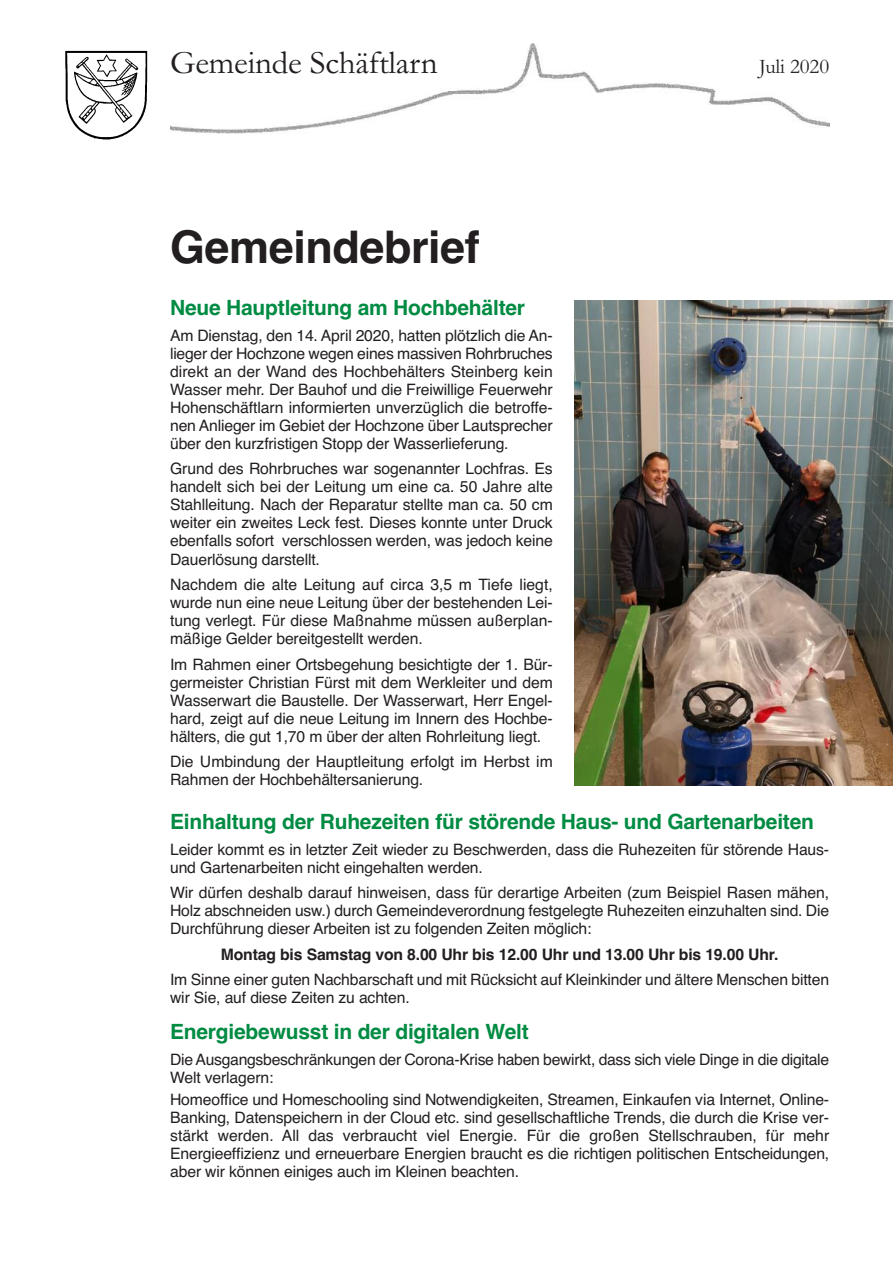
<style>
.page{position:relative;width:893px;height:1263px;background:#fff}
.page>*{position:absolute;margin:0;border:0;box-sizing:border-box;transform-origin:0 0}
.t1{font:700 45px "Helvetica";letter-spacing:-.01em;color:#231f20}
.t2{font:33px "Garamond";letter-spacing:-.005em;color:#231f20}
.t3{font:700 21px "Helvetica";letter-spacing:-.01em;color:#008b43}
.t4{font:21px "Garamond";letter-spacing:-.005em;color:#231f20}
.t5{font:15.75px/18px "Helvetica";letter-spacing:-.01em;color:#231f20;text-align:justify}
.t6{font:700 15.75px "Helvetica";letter-spacing:-.01em;color:#231f20}
</style>
<div class="page">
<img style="left:170px;top:44px;width:659px;height:89px">
<img style="left:65px;top:51px;width:83px;height:88px">
<img style="left:574px;top:300px;width:319px;height:485px">
<h2 class="t2" style="left:170px;top:42px;width:269px">Gemeinde Schäftlarn</h2>
<h3 class="t4" style="left:759px;top:53px;width:72px">Juli 2020</h3>
<h1 class="t1" style="left:170px;top:222px;width:311px">Gemeindebrief</h1>
<h3 class="t3" style="left:170px;top:296px;width:356px">Neue Hauptleitung am Hochbehälter</h3>
<p class="t5" style="left:170px;top:326px;width:384px">Am Dienstag, den 14. April 2020, hatten plötzlich die An&shy;lieger der Hochzone wegen eines massiven Rohrbruches direkt an der Wand des Hochbehälters Steinberg kein Wasser mehr. Der Bauhof und die Freiwillige Feuerwehr Hohenschäftlarn informierten unverzüglich die betroffe&shy;nen Anlieger im Gebiet der Hochzone über Lautsprecher über den kurzfristigen Stopp der Wasserlieferung.</p>
<p class="t5" style="left:170px;top:460px;width:384px">Grund des Rohrbruches war sogenannter Lochfras. Es handelt sich bei der Leitung um eine ca. 50 Jahre alte Stahlleitung. Nach der Reparatur stellte man ca. 50 cm weiter ein zweites Leck fest. Dieses konnte unter Druck ebenfalls sofort verschlossen werden, was jedoch keine Dauerlösung darstellt.</p>
<p class="t5" style="left:170px;top:575px;width:384px">Nachdem die alte Leitung auf circa 3,5 m Tiefe liegt, wurde nun eine neue Leitung über der bestehenden Lei&shy;tung verlegt. Für diese Maßnahme müssen außerplan&shy;mäßige Gelder bereitgestellt werden.</p>
<p class="t5" style="left:170px;top:655px;width:384px">Im Rahmen einer Ortsbegehung besichtigte der 1. Bür&shy;germeister Christian Fürst mit dem Werkleiter und dem Wasserwart die Baustelle. Der Wasserwart, Herr Engel&shy;hard, zeigt auf die neue Leitung im Innern des Hochbe&shy;hälters, die gut 1,70 m über der alten Rohrleitung liegt.</p>
<p class="t5" style="left:170px;top:752px;width:384px">Die Umbindung der Hauptleitung erfolgt im Herbst im<br>Rahmen der Hochbehältersanierung.</p>
<h3 class="t3" style="left:170px;top:809px;width:645px">Einhaltung der Ruhezeiten für störende Haus- und Gartenarbeiten</h3>
<p class="t5" style="left:170px;top:840px;width:661px">Leider kommt es in letzter Zeit wieder zu Beschwerden, dass die Ruhezeiten für störende Haus&shy;und Gartenarbeiten nicht eingehalten werden.</p>
<p class="t5" style="left:170px;top:884px;width:661px">Wir dürfen deshalb darauf hinweisen, dass für derartige Arbeiten (zum Beispiel Rasen mähen, Holz abschneiden usw.) durch Gemeindeverordnung festgelegte Ruhezeiten einzuhalten sind. Die Durchführung dieser Arbeiten ist zu folgenden Zeiten möglich:</p>
<p class="t6" style="left:221px;top:945px;width:559px">Montag bis Samstag von 8.00 Uhr bis 12.00 Uhr und 13.00 Uhr bis 19.00 Uhr.</p>
<p class="t5" style="left:170px;top:971px;width:661px">Im Sinne einer guten Nachbarschaft und mit Rücksicht auf Kleinkinder und ältere Menschen bitten wir Sie, auf diese Zeiten zu achten.</p>
<h3 class="t3" style="left:170px;top:1019px;width:360px">Energiebewusst in der digitalen Welt</h3>
<p class="t5" style="left:170px;top:1050px;width:661px">Die Ausgangsbeschränkungen der Corona-Krise haben bewirkt, dass sich viele Dinge in die digitale<br>Welt verlagern:</p>
<p class="t5" style="left:170px;top:1091px;width:661px">Homeoffice und Homeschooling sind Notwendigkeiten, Streamen, Einkaufen via Internet, Online-Banking, Datenspeichern in der Cloud etc. sind gesellschaftliche Trends, die durch die Krise ver&shy;stärkt werden. All das verbraucht viel Energie. Für die großen Stellschrauben, für mehr Energieeffizienz und erneuerbare Energien braucht es die richtigen politischen Entscheidungen, aber wir können einiges auch im Kleinen beachten.</p>
</div>
